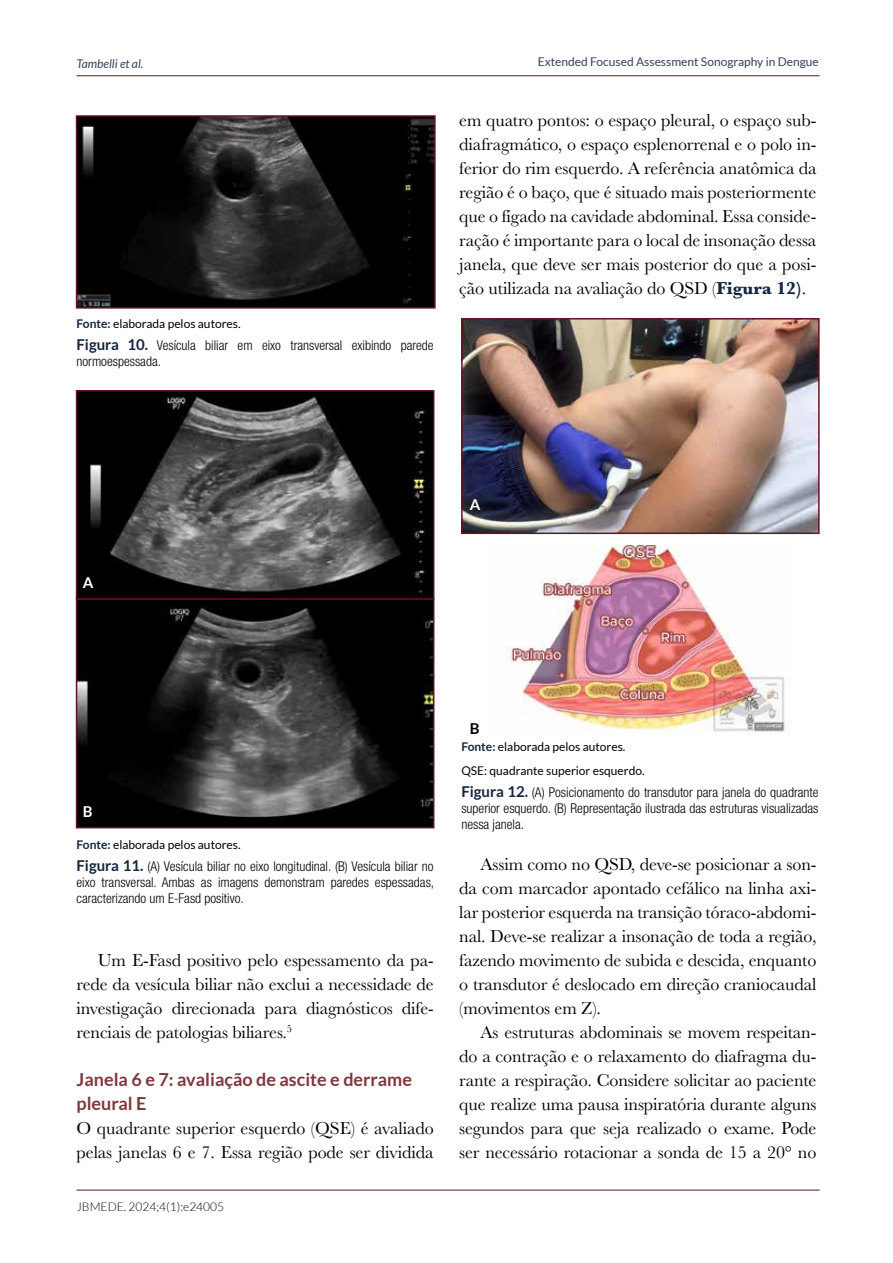
<style>
.page{position:relative;width:893px;height:1263px;background:#fff}
.page>*{position:absolute;margin:0;border:0;box-sizing:border-box;transform-origin:0 0}
.t1{font:18px/24px "Baskerville";letter-spacing:-.005em;color:#000;text-align:justify}
.t2{font:700 18px/24px "Lato";color:#80363c}
.t3{font:700 15px "Lato";color:#fff}
.t4{font:700 15px "Lato";color:#000}
.t5{font:300 condensed 13.5px/16.2px "Helvetica Neue LT Std";color:#000;text-align:justify}
.t6{font:12px/23.5px "Lato";color:#000}
.t7{font:12px "Lato";color:#37405b}
.t8{font:300 12px "Lato";color:#000}
.t9{font:italic 12px "Lato";color:#37405b}
.s1{font-weight:700;color:#142641}
.s2{font-family:"Lato";font-weight:700;font-stretch:normal;font-size:15px;color:#142641}
</style>
<div class="page">
<hr style="left:77px;top:75px;width:743px;height:1px;background:#661221">
<hr style="left:77px;top:1190px;width:743px;height:1px;background:#661221">
<img style="left:79px;top:118px;width:354px;height:188px">
<div style="left:76px;top:115px;width:360px;height:194px;border:2px solid #661221"></div>
<img style="left:79px;top:393px;width:352px;height:432px">
<div style="left:76px;top:390px;width:358px;height:210px;border:2px solid #661221"></div>
<div style="left:76px;top:598px;width:358px;height:230px;border:2px solid #661221"></div>
<img style="left:506px;top:545px;width:279px;height:189px">
<img style="left:464px;top:321px;width:353px;height:210px">
<div style="left:461px;top:318px;width:359px;height:216px;border:2px solid #661221"></div>
<p class="t9" style="left:77px;top:57px;width:68px">Tambelli et al.</p>
<p class="t7" style="left:538px;top:55px;width:283px">Extended Focused Assessment Sonography in Dengue</p>
<p class="t6" style="left:77px;top:311px;width:166px"><span class="s1">Fonte:</span> elaborada pelos autores.</p>
<p class="t5" style="left:77px;top:337px;width:359px"><span class="s2">Figura 10.</span> Vesícula biliar em eixo transversal exibindo parede normoespessada.</p>
<p class="t1" style="left:459px;top:108px;width:359px">em quatro pontos: o espaço pleural, o espaço sub&shy;diafragmático, o espaço esplenorrenal e o polo in&shy;ferior do rim esquerdo. A referência anatômica da região é o baço, que é situado mais posteriormente que o fígado na cavidade abdominal. Essa conside&shy;ração é importante para o local de insonação dessa janela, que deve ser mais posterior do que a posi&shy;ção utilizada na avaliação do QSD (<span class="s1">Figura 12)</span>.</p>
<p class="t3" style="left:83px;top:573px;width:12px">A</p>
<p class="t3" style="left:470px;top:496px;width:12px">A</p>
<p class="t3" style="left:83px;top:803px;width:11px">B</p>
<p class="t6" style="left:77px;top:833px;width:166px"><span class="s1">Fonte:</span> elaborada pelos autores.</p>
<p class="t5" style="left:77px;top:858px;width:359px"><span class="s2">Figura 11.</span> (A) Vesícula biliar no eixo longitudinal. (B) Vesícula biliar no eixo transversal. Ambas as imagens demonstram paredes espessadas, caracterizando um E-Fasd positivo.</p>
<p class="t1" style="left:77px;top:948px;width:359px;text-indent:21px">Um E-Fasd positivo pelo espessamento da pa&shy;rede da vesícula biliar não exclui a necessidade de investigação direcionada para diagnósticos dife&shy;renciais de patologias biliares.<sup>5</sup></p>
<p class="t2" style="left:77px;top:1067px;width:337px">Janela 6 e 7: avaliação de ascite e derrame pleural E</p>
<p class="t1" style="left:77px;top:1116px;width:359px">O quadrante superior esquerdo (QSE) é avaliado pelas janelas 6 e 7. Essa região pode ser dividida</p>
<p class="t8" style="left:77px;top:1200px;width:149px">JBMEDE. 2024;4(1):e24005</p>
<p class="t4" style="left:470px;top:720px;width:11px">B</p>
<p class="t6" style="left:461px;top:735px;width:185px"><span class="s1">Fonte:</span> elaborada pelos autores.<br>QSE: quadrante superior esquerdo.</p>
<p class="t5" style="left:461px;top:784px;width:359px"><span class="s2">Figura 12.</span> (A) Posicionamento do transdutor para janela do quadrante superior esquerdo. (B) Representação ilustrada das estruturas visualizadas nessa janela.</p>
<p class="t1" style="left:459px;top:852px;width:359px;text-indent:21px">Assim como no QSD, deve-se posicionar a son&shy;da com marcador apontado cefálico na linha axi&shy;lar posterior esquerda na transição tóraco-abdomi&shy;nal. Deve-se realizar a insonação de toda a região, fazendo movimento de subida e descida, enquanto o transdutor é deslocado em direção craniocaudal (movimentos em Z).</p>
<p class="t1" style="left:459px;top:1020px;width:359px;text-indent:21px">As estruturas abdominais se movem respeitan&shy;do a contração e o relaxamento do diafragma du&shy;rante a respiração. Considere solicitar ao paciente que realize uma pausa inspiratória durante alguns segundos para que seja realizado o exame. Pode ser necessário rotacionar a sonda de 15 a 20° no</p>
</div>
